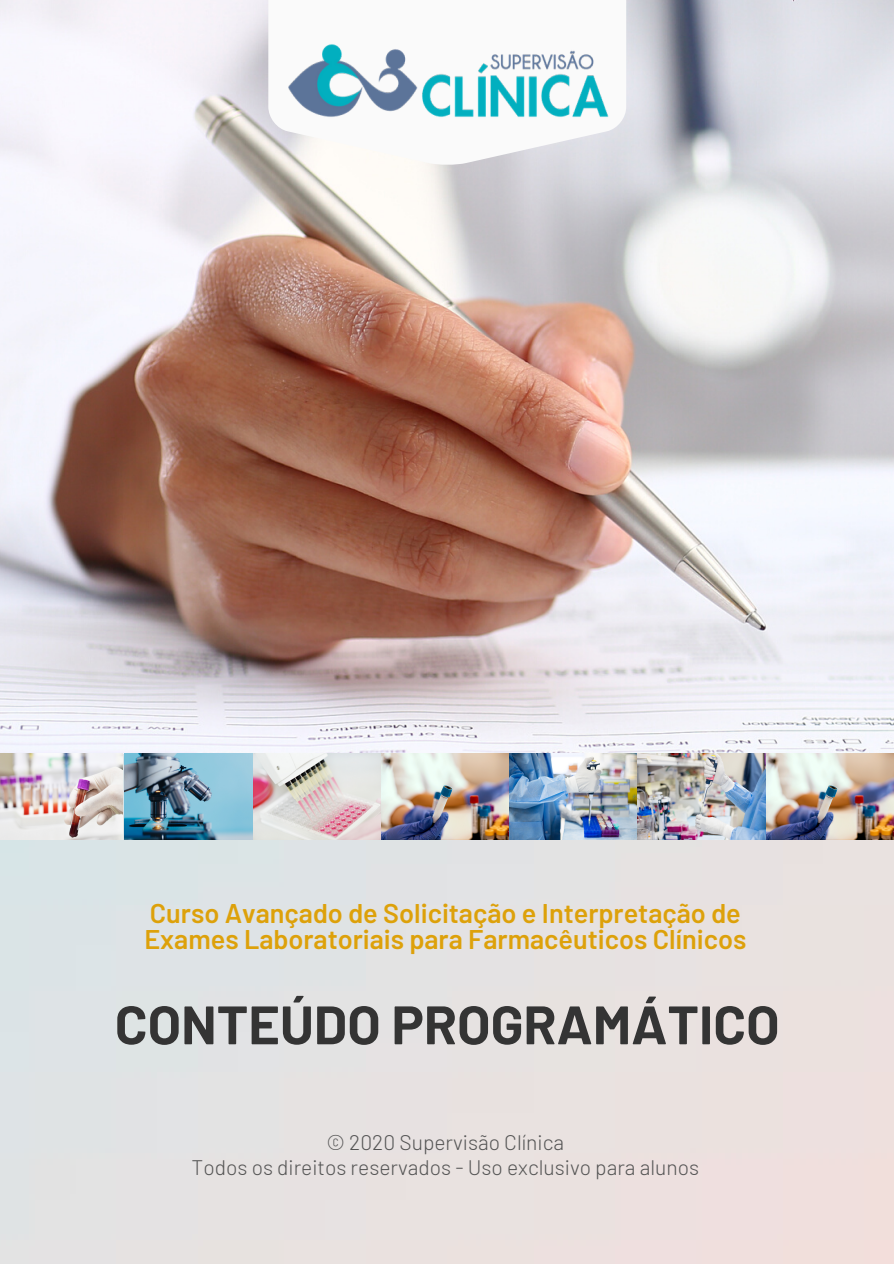
<style>
.page{position:relative;width:894px;height:1264px;background:#fff}
.page>*{position:absolute;margin:0;border:0;box-sizing:border-box;transform-origin:0 0}
.t1{font:700 54px "Barlow";color:#343434}
.t2{font:600 27px/26.1px "Barlow";color:#dda10a}
.t3{font:300 21px/25.3px "Barlow";color:#545454;text-align:center}
</style>
<div class="page">
<img style="left:0;top:753px;width:893px;height:510px">
<img style="left:0;top:0;width:893px;height:753px">
<svg style="left:268px;top:0;width:358px;height:165px"></svg>
<img style="left:284px;top:41px;width:326px;height:80px">
<img style="left:0;top:753px;width:123px;height:86px">
<img style="left:125px;top:753px;width:768px;height:86px">
<p class="t2" style="left:144px;top:899px;width:603px">Curso Avançado de Solicitação e Interpretação de<br>Exames Laboratoriais para Farmacêuticos Clínicos</p>
<h1 class="t1" style="left:115px;top:990px;width:666px">CONTEÚDO PROGRAMÁTICO</h1>
<p class="t3" style="left:191px;top:1128px;width:509px">© 2020 Supervisão Clínica<br>Todos os direitos reservados - Uso exclusivo para alunos</p>
</div>
